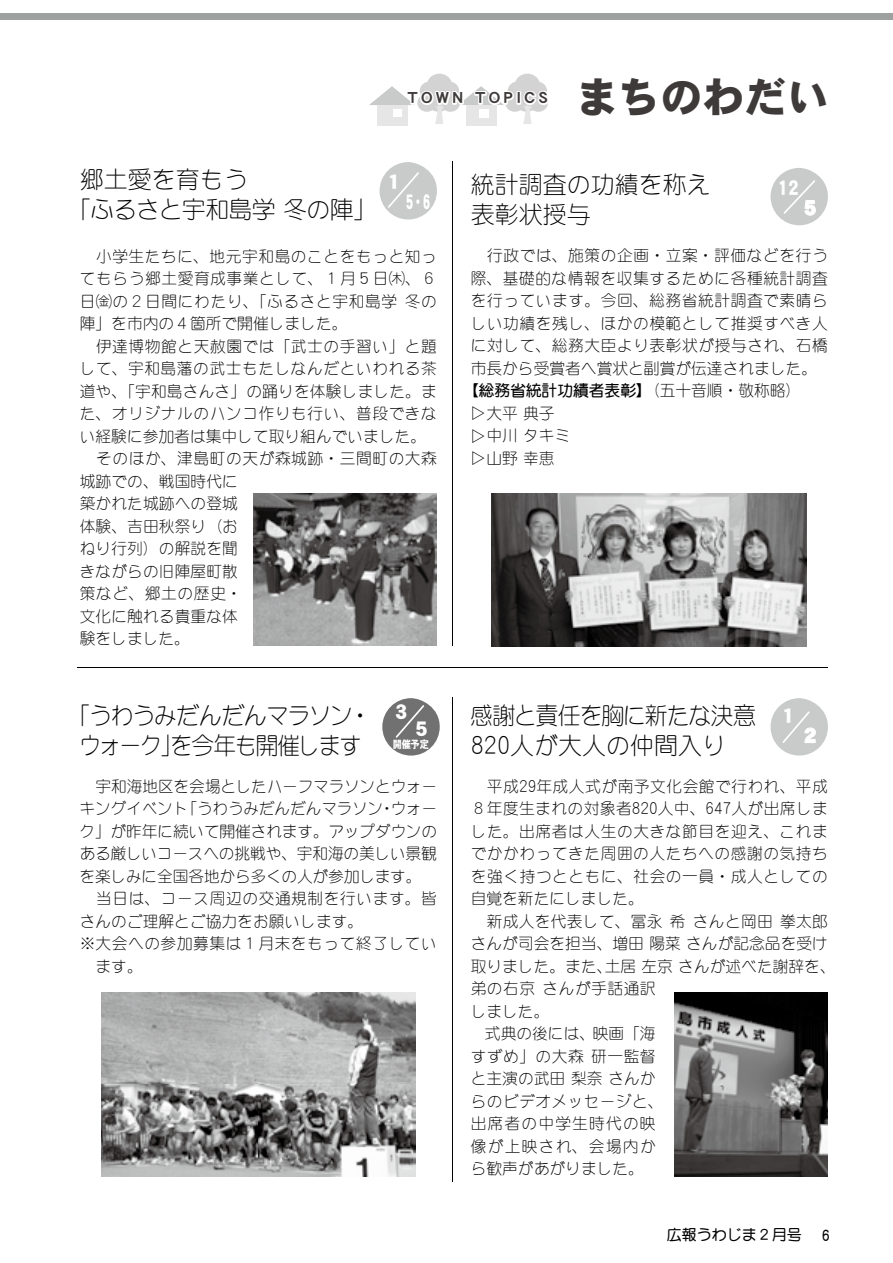
<style>
.page{position:relative;width:893px;height:1263px;background:#fff}
.page>*{position:absolute;margin:0;border:0;box-sizing:border-box;transform-origin:0 0}
.t1{font:42px "DFHS Gothic Std W9";color:#3e3a39}
.t2{font:27.6px "DFSM Gothic Std W2";color:#000;scale:.87 1}
.t3{font:24px/30px "DFSM Gothic Std W2";letter-spacing:-.07em;color:#000;text-align:center}
.t4{font:24px/30px "DFSM Gothic Std W2";letter-spacing:-.03em;color:#000;text-align:center;scale:.96 1}
.t5{font:24px/30px "DFSM Gothic Std W2";letter-spacing:-.03em;color:#000}
.t6{font:24px/30px "DFSM Gothic Std W2";color:#000}
.t7{font:24px "DFSM Gothic Std W2";letter-spacing:-.03em;color:#000;scale:.94 1}
.t8{font:20.25px "DFHS Gothic Std W9";color:#fff}
.t9{font:20.25px "DFHS Gothic Std W9";color:#fff;scale:.7 1}
.t10{font:18.15px "DFSM Gothic Std W2";color:#000;scale:.87 1}
.t11{font:17.25px "DF Maru Gothic Std W7";color:#000;scale:.87 1}
.t12{font:16.5px "DFHS Gothic Std W9";letter-spacing:.2em;color:#3e3a39}
.t13{font:15.75px/22.5px "DFSM Gothic Std W2";letter-spacing:.02em;color:#000}
.t14{font:15.75px/22.5px "DFSM Gothic Std W2";letter-spacing:-.015em;color:#000;text-align:right}
.t15{font:15.75px/22.5px "DFSM Gothic Std W2";color:#000}
.t16{font:15.75px "DFSM Gothic Std W2";letter-spacing:-.01em;color:#000}
.t17{font:15.75px "DF Maru Gothic Std W7";color:#000}
.t18{font:15px "DF Maru Gothic Std W7";color:#000}
.t19{font:10.5px "DFHS Gothic Std W9";color:#fff;scale:.88 1}
.s1{font-family:"DFSM Gothic Std W2"}
</style>
<div class="page">
<div style="left:0;top:13px;width:893px;height:6px;background:#9fa0a0"></div>
<div style="left:770px;top:698px;width:58px;height:57px;background:#c9caca;border-radius:50%"></div>
<div style="left:770px;top:168px;width:58px;height:57px;background:#c9caca;border-radius:50%"></div>
<div style="left:380px;top:162px;width:57px;height:57px;background:#c9caca;border-radius:50%"></div>
<svg style="left:388px;top:172px;width:31px;height:36px"></svg>
<hr style="left:453px;top:698px;width:1px;height:484px;background:#000">
<img style="left:675px;top:993px;width:153px;height:183px">
<svg style="left:783px;top:711px;width:33px;height:32px"></svg>
<img style="left:253px;top:493px;width:184px;height:152px">
<div style="left:382px;top:698px;width:58px;height:57px;background:#727171;border-radius:50%"></div>
<svg style="left:396px;top:705px;width:28px;height:33px"></svg>
<svg style="left:784px;top:180px;width:32px;height:36px"></svg>
<img style="left:492px;top:493px;width:315px;height:153px">
<img style="left:101px;top:993px;width:315px;height:183px">
<hr style="left:78px;top:667px;width:750px;height:1px;background:#000">
<hr style="left:453px;top:162px;width:1px;height:484px;background:#000">
<div style="left:466px;top:105px;width:30px;height:20px;background:#e6e6e6"></div>
<div style="left:377px;top:105px;width:30px;height:20px;background:#e6e6e6"></div>
<svg style="left:369px;top:74px;width:179px;height:50px"></svg>
<p class="t12" style="left:407px;top:89px;width:57px">TOWN</p>
<p class="t12" style="left:475px;top:89px;width:74px">TOPICS</p>
<h1 class="t1" style="left:577px;top:74px;width:253px">まちのわだい</h1>
<h3 class="t5" style="left:67px;top:164px;width:312px;text-indent:13px">郷土愛を育もう<br>「ふるさと宇和島学冬の陣「</h3>
<p class="t8" style="left:384px;top:170px;width:22px">１</p>
<p class="t9" style="left:406px;top:191px;width:36px">6・5</p>
<p class="t13" style="left:80px;top:244px;width:359px;text-align:right">　小学生たちに、地元宇和島のことをもっと知ってもらう郷土愛育成事業として、１月５日㈭、６冬の</p>
<p class="t13" style="left:80px;top:289px;width:359px">日㈮の２日間にわたり、「ふるさと宇和島学<br>陣」を市内の４箇所で開催しました。<br>　伊達博物館と天赦園では「武士の手習い」と題して、宇和島藩の武士もたしなんだといわれる茶道や、「宇和島さんさ」の踊りを体験しました。また、オリジナルのハンコ作りも行い、普段できない経験に参加者は集中して取り組んでいました。　そのほか、津島町の天が森城跡・三間町の大森城跡での、戦国時代に<br>築かれた城跡への登城<br>体験、吉田秋祭り（お<br>ねり行列）の解説を聞<br>きながらの旧陣屋町散<br>策など、郷土の歴史・<br>文化に触れる貴重な体<br>験をしました。</p>
<h3 class="t6" style="left:471px;top:169px;width:241px">統計調査の功績を称え表彰状授与</h3>
<p class="t8" style="left:778px;top:177px;width:22px">12</p>
<p class="t8" style="left:800px;top:197px;width:22px">５</p>
<p class="t13" style="left:471px;top:244px;width:359px;text-align:justify">　行政では、施策の企画・立案・評価などを行う際、基礎的な情報を収集するために各種統計調査を行っています。今回、総務省統計調査で素晴らしい功績を残し、ほかの模範として推奨すべき人に対して、総務大臣より表彰状が授与され、石橋市長から受賞者へ賞状と副賞が伝達されました。</p>
<p class="t17" style="left:463px;top:382px;width:340px">【総務省統計功績者表彰】<span class="s1">（五十音順・敬称略(</span></p>
<p class="t13" style="left:486px;top:402px;width:70px">大平典子</p>
<p class="t13" style="left:467px;top:466px;width:62px;rotate:-90deg">▽ ▽ ▽</p>
<p class="t15" style="left:486px;top:424px;width:85px">中川タキミ山野幸恵</p>
<h3 class="t3" style="left:67px;top:700px;width:297px">「うわうみだんだんマラソンウォークを今年も開催します</h3>
<h3 class="t5" style="left:348px;top:700px;width:25px">・</h3>
<h3 class="t7" style="left:161px;top:732px;width:26px">」</h3>
<p class="t8" style="left:391px;top:701px;width:22px">３</p>
<p class="t8" style="left:411px;top:718px;width:22px">５</p>
<p class="t19" style="left:393px;top:739px;width:42px">開催予定</p>
<h3 class="t4" style="left:470px;top:700px;width:299px">感謝と責任を胸に新たな決意人が大人の仲間入り</h3>
<h2 class="t2" style="left:471px;top:729px;width:47px">820</h2>
<p class="t8" style="left:778px;top:704px;width:22px">１</p>
<p class="t8" style="left:800px;top:724px;width:22px">２</p>
<p class="t14" style="left:80px;top:774px;width:359px">　宇和海地区を会場としたハーフマラソンとウォーウォー</p>
<p class="t14" style="left:80px;top:797px;width:110px">キングイベント</p>
<p class="t16" style="left:80px;top:822px;width:359px">ク」が昨年に続いて開催されます。アップダウンの</p>
<p class="t14" style="left:80px;top:842px;width:359px">ある厳しいコースへの挑戦や、宇和海の美しい景観</p>
<p class="t14" style="left:80px;top:865px;width:343px">を楽しみに全国各地から多くの人が参加します。</p>
<p class="t13" style="left:80px;top:887px;width:359px">　当日は、コース周辺の交通規制を行います。皆</p>
<p class="t15" style="left:80px;top:910px;width:285px">さんのご理解とご協力をお願いします。</p>
<p class="t13" style="left:80px;top:932px;width:359px">※大会への参加募集は１月末をもって終了してい</p>
<p class="t13" style="left:96px;top:954px;width:49px">ます。</p>
<p class="t14" style="left:181px;top:797px;width:203px">「うわうみだんだんマラソン</p>
<p class="t13" style="left:379px;top:797px;width:17px">・</p>
<p class="t13" style="left:536px;top:774px;width:293px">年成人式が南予文化会館で行われ、平成</p>
<p class="t13" style="left:471px;top:774px;width:50px">　平成</p>
<p class="t10" style="left:519px;top:775px;width:21px">29</p>
<p class="t13" style="left:471px;top:797px;width:163px">８年度生まれの対象者</p>
<p class="t13" style="left:471px;top:819px;width:359px">した。出席者は人生の大きな節目を迎え、これま</p>
<p class="t13" style="left:471px;top:842px;width:359px">でかかわってきた周囲の人たちへの感謝の気持ち</p>
<p class="t13" style="left:471px;top:864px;width:359px">を強く持つとともに、社会の一員・成人としての</p>
<p class="t15" style="left:471px;top:887px;width:175px">自覚を新たにしました。</p>
<p class="t13" style="left:780px;top:909px;width:49px">拳太郎</p>
<p class="t13" style="left:731px;top:797px;width:98px">人が出席しま</p>
<p class="t13" style="left:658px;top:797px;width:49px">人中、</p>
<p class="t10" style="left:632px;top:798px;width:31px">820</p>
<p class="t10" style="left:705px;top:798px;width:31px">647</p>
<p class="t13" style="left:471px;top:909px;width:193px">　新成人を代表して、冨永</p>
<p class="t15" style="left:471px;top:932px;width:359px">さんが司会を担当、増田陽菜さんが記念品を受け</p>
<p class="t15" style="left:605px;top:954px;width:232px">土居左京さんが述べた謝辞を、</p>
<p class="t13" style="left:693px;top:909px;width:81px">さんと岡田</p>
<p class="t13" style="left:670px;top:909px;width:17px">希</p>
<p class="t13" style="left:543px;top:954px;width:115px;text-indent:-72px">取りました。また、<br>さんが手話通訳</p>
<p class="t13" style="left:471px;top:977px;width:80px">弟の右京しました。</p>
<p class="t13" style="left:593px;top:1022px;width:64px">映画「海</p>
<p class="t15" style="left:591px;top:1022px;width:66px;text-indent:-106px">式典の後には、<br>研一監督</p>
<p class="t13" style="left:471px;top:1044px;width:194px">すずめ」の大森<br>と主演の武田梨奈さんからのビデオメッセージと、出席者の中学生時代の映像が上映され、会場内から歓声があがりました。</p>
<p class="t18" style="left:667px;top:1227px;width:136px">広報うわじま２月号</p>
<p class="t11" style="left:822px;top:1226px;width:11px">6</p>
</div>
